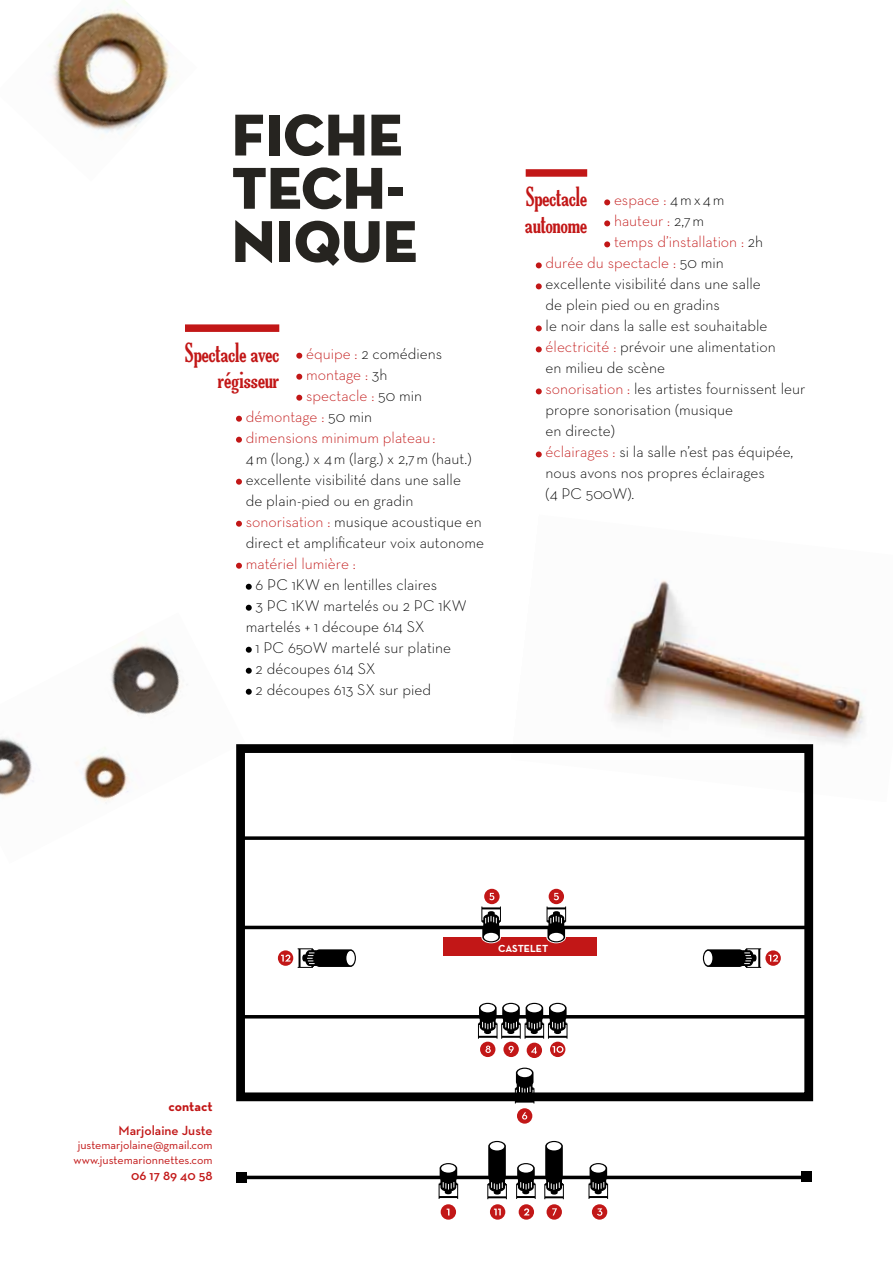
<style>
.page{position:relative;width:893px;height:1263px;background:#fff}
.page>*{position:absolute;margin:0;border:0;box-sizing:border-box;transform-origin:0 0}
.t1{font:60px/53.2px "Neutra Disp Titling";color:#262420}
.t2{font:25.5px/26.2px "The Soul Of Vodka";color:#c21717}
.t3{font:300 15.75px/21px "Neutra Text";color:#000}
.t4{font:300 15.75px "Neutra Text";color:#c21717}
.t5{font:600 13.5px "Neutra Text";color:#c21717}
.t6{font:700 13.5px "Neutra Text";color:#c21717}
.t7{font:12px/15px "Neutra Text";color:#c21717;text-align:center}
.t8{font:700 10.5px "Neutra Text";color:#fff}
.s1{color:#c21717}
.s2{color:#000}
</style>
<div class="page">
<img style="left:607px;top:580px;width:258px;height:222px">
<img style="left:48px;top:0;width:123px;height:133px">
<div style="left:236px;top:744px;width:577px;height:357px;border:9px solid #000"></div>
<svg style="left:296px;top:353px;width:6px;height:6px"></svg>
<svg style="left:296px;top:374px;width:6px;height:6px"></svg>
<svg style="left:296px;top:395px;width:6px;height:6px"></svg>
<svg style="left:236px;top:416px;width:6px;height:6px"></svg>
<svg style="left:236px;top:437px;width:6px;height:6px"></svg>
<svg style="left:236px;top:479px;width:6px;height:6px"></svg>
<svg style="left:236px;top:521px;width:6px;height:6px"></svg>
<svg style="left:236px;top:563px;width:6px;height:6px"></svg>
<svg style="left:246px;top:584px;width:6px;height:6px"></svg>
<svg style="left:246px;top:605px;width:6px;height:6px"></svg>
<svg style="left:246px;top:647px;width:6px;height:6px"></svg>
<svg style="left:246px;top:668px;width:6px;height:6px"></svg>
<svg style="left:246px;top:689px;width:6px;height:6px"></svg>
<div style="left:526px;top:169px;width:61px;height:8px;background:#c21717"></div>
<div style="left:185px;top:324px;width:94px;height:8px;background:#c21717"></div>
<svg style="left:604px;top:199px;width:6px;height:6px"></svg>
<svg style="left:604px;top:220px;width:6px;height:6px"></svg>
<svg style="left:604px;top:241px;width:6px;height:6px"></svg>
<svg style="left:536px;top:262px;width:6px;height:6px"></svg>
<svg style="left:536px;top:283px;width:6px;height:6px"></svg>
<svg style="left:536px;top:325px;width:6px;height:6px"></svg>
<svg style="left:536px;top:346px;width:6px;height:6px"></svg>
<svg style="left:536px;top:388px;width:6px;height:6px"></svg>
<svg style="left:536px;top:451px;width:6px;height:6px"></svg>
<svg style="left:245px;top:836px;width:565px;height:4px;fill:#000"></svg>
<hr style="left:243px;top:926px;width:567px;height:3px;background:#000">
<hr style="left:243px;top:1015px;width:567px;height:3px;background:#000">
<div style="left:443px;top:937px;width:154px;height:19px;background:#c21717"></div>
<hr style="left:243px;top:1176px;width:569px;height:3px;background:#000">
<svg style="left:298px;top:948px;width:58px;height:20px"></svg>
<svg style="left:703px;top:948px;width:58px;height:20px"></svg>
<svg style="left:487px;top:1141px;width:20px;height:58px"></svg>
<svg style="left:544px;top:1141px;width:20px;height:58px"></svg>
<svg style="left:515px;top:1067px;width:19px;height:36px"></svg>
<svg style="left:439px;top:1163px;width:19px;height:36px"></svg>
<svg style="left:516px;top:1163px;width:20px;height:36px"></svg>
<svg style="left:588px;top:1163px;width:20px;height:36px"></svg>
<svg style="left:478px;top:1003px;width:89px;height:36px"></svg>
<svg style="left:441px;top:1204px;width:15px;height:16px"></svg>
<svg style="left:447px;top:1208px;width:2px;height:7px"></svg>
<div style="left:547px;top:1204px;width:15px;height:16px;background:#c21717;border-radius:50%"></div>
<svg style="left:552px;top:1208px;width:5px;height:7px"></svg>
<div style="left:527px;top:1043px;width:15px;height:15px;background:#c21717;border-radius:50%"></div>
<svg style="left:531px;top:1046px;width:6px;height:8px"></svg>
<div style="left:550px;top:1042px;width:15px;height:15px;background:#c21717;border-radius:50%"></div>
<svg style="left:552px;top:1046px;width:11px;height:7px"></svg>
<svg style="left:519px;top:1204px;width:15px;height:16px"></svg>
<svg style="left:524px;top:1208px;width:5px;height:7px"></svg>
<div style="left:480px;top:1042px;width:15px;height:15px;background:#c21717;border-radius:50%"></div>
<svg style="left:485px;top:1045px;width:6px;height:8px"></svg>
<svg style="left:484px;top:889px;width:16px;height:15px"></svg>
<svg style="left:489px;top:893px;width:5px;height:7px"></svg>
<div style="left:549px;top:889px;width:15px;height:15px;background:#c21717;border-radius:50%"></div>
<svg style="left:554px;top:893px;width:5px;height:7px"></svg>
<svg style="left:490px;top:1204px;width:15px;height:16px"></svg>
<svg style="left:494px;top:1208px;width:7px;height:7px"></svg>
<div style="left:592px;top:1204px;width:15px;height:16px;background:#c21717;border-radius:50%"></div>
<svg style="left:597px;top:1208px;width:5px;height:8px"></svg>
<div style="left:503px;top:1042px;width:16px;height:15px;background:#c21717;border-radius:50%"></div>
<svg style="left:509px;top:1046px;width:5px;height:7px"></svg>
<div style="left:517px;top:1108px;width:15px;height:16px;background:#c21717;border-radius:50%"></div>
<svg style="left:522px;top:1112px;width:5px;height:7px"></svg>
<svg style="left:765px;top:950px;width:16px;height:16px"></svg>
<svg style="left:769px;top:955px;width:9px;height:6px"></svg>
<svg style="left:278px;top:950px;width:15px;height:16px"></svg>
<svg style="left:281px;top:955px;width:10px;height:6px"></svg>
<svg style="left:481px;top:906px;width:20px;height:36px"></svg>
<svg style="left:547px;top:906px;width:19px;height:36px"></svg>
<div style="left:236px;top:1172px;width:10px;height:10px;background:#000"></div>
<div style="left:801px;top:1172px;width:11px;height:10px;background:#000"></div>
<img style="left:0;top:643px;width:245px;height:221px">
<h1 class="t1" style="left:232px;top:109px;width:187px">FICHE<br>TECH-<br>NIQUE</h1>
<h2 class="t2" style="left:185px;top:339px;width:96px;text-align:right">Spectacle avec régisseur</h2>
<p class="t3" style="left:306px;top:342px;width:138px"><span class="s1">équipe :</span> 2 comédiens</p>
<p class="t4" style="left:306px;top:365px;width:83px">montage : <span class="s2">3h</span></p>
<p class="t4" style="left:306px;top:386px;width:117px">spectacle : <span class="s2">50 min</span></p>
<p class="t4" style="left:246px;top:407px;width:128px">démontage : <span class="s2">50 min</span></p>
<p class="t4" style="left:246px;top:428px;width:191px">dimensions minimum plateau:</p>
<p class="t3" style="left:246px;top:447px;width:240px">4m (long.) x 4m (larg.) x 2,7m (haut.) excellente visibilité dans une salle<br>de plain-pied ou en gradin <span class="s1">sonorisation :</span> musique acoustique en direct et amplificateur voix autonome</p>
<p class="t4" style="left:246px;top:554px;width:112px">matériel lumière :</p>
<p class="t3" style="left:256px;top:573px;width:183px">6 PC 1KW en lentilles claires</p>
<p class="t3" style="left:256px;top:594px;width:213px">3 PC 1KW martelés ou 2 PC 1KW</p>
<p class="t3" style="left:246px;top:615px;width:180px">martelés + 1 découpe 614 SX</p>
<p class="t3" style="left:256px;top:636px;width:197px">1 PC 650W martelé sur platine</p>
<p class="t3" style="left:256px;top:657px;width:121px">2 découpes 614 SX</p>
<p class="t3" style="left:256px;top:678px;width:177px">2 découpes 613 SX sur pied</p>
<h2 class="t2" style="left:525px;top:184px;width:63px">Spectacle autonome</h2>
<p class="t4" style="left:614px;top:190px;width:112px">espace : <span class="s2">4mx4m</span></p>
<p class="t4" style="left:614px;top:211px;width:92px">hauteur : <span class="s2">2,7m</span></p>
<p class="t4" style="left:614px;top:232px;width:151px">temps d’installation : <span class="s2">2h</span></p>
<p class="t4" style="left:546px;top:253px;width:180px">durée du spectacle : <span class="s2">50 min</span></p>
<p class="t3" style="left:546px;top:273px;width:217px">excellente visibilité dans une salle</p>
<p class="t3" style="left:546px;top:294px;width:176px">de plein pied ou en gradins</p>
<p class="t3" style="left:546px;top:315px;width:223px">le noir dans la salle est souhaitable</p>
<p class="t3" style="left:546px;top:336px;width:232px"><span class="s1">électricité :</span> prévoir une alimentation</p>
<p class="t3" style="left:546px;top:357px;width:121px">en milieu de scène</p>
<p class="t3" style="left:546px;top:378px;width:261px"><span class="s1">sonorisation :</span> les artistes fournissent leur</p>
<p class="t3" style="left:546px;top:399px;width:189px">propre sonorisation (musique</p>
<p class="t3" style="left:546px;top:420px;width:71px">en directe)</p>
<p class="t3" style="left:546px;top:441px;width:249px"><span class="s1">éclairages :</span> si la salle n’est pas équipée,</p>
<p class="t3" style="left:546px;top:462px;width:221px">nous avons nos propres éclairages</p>
<p class="t3" style="left:546px;top:483px;width:90px">(4 PC 500W).</p>
<p class="t6" style="left:168px;top:1098px;width:46px">contact</p>
<p class="t5" style="left:119px;top:1122px;width:96px">Marjolaine Juste</p>
<p class="t7" style="left:73px;top:1137px;width:141px">justemarjolaine@gmail.com www.justemarionnettes.com</p>
<p class="t5" style="left:131px;top:1167px;width:83px">06 17 89 40 58</p>
<p class="t8" style="left:498px;top:942px;width:52px">castelet</p>
</div>
